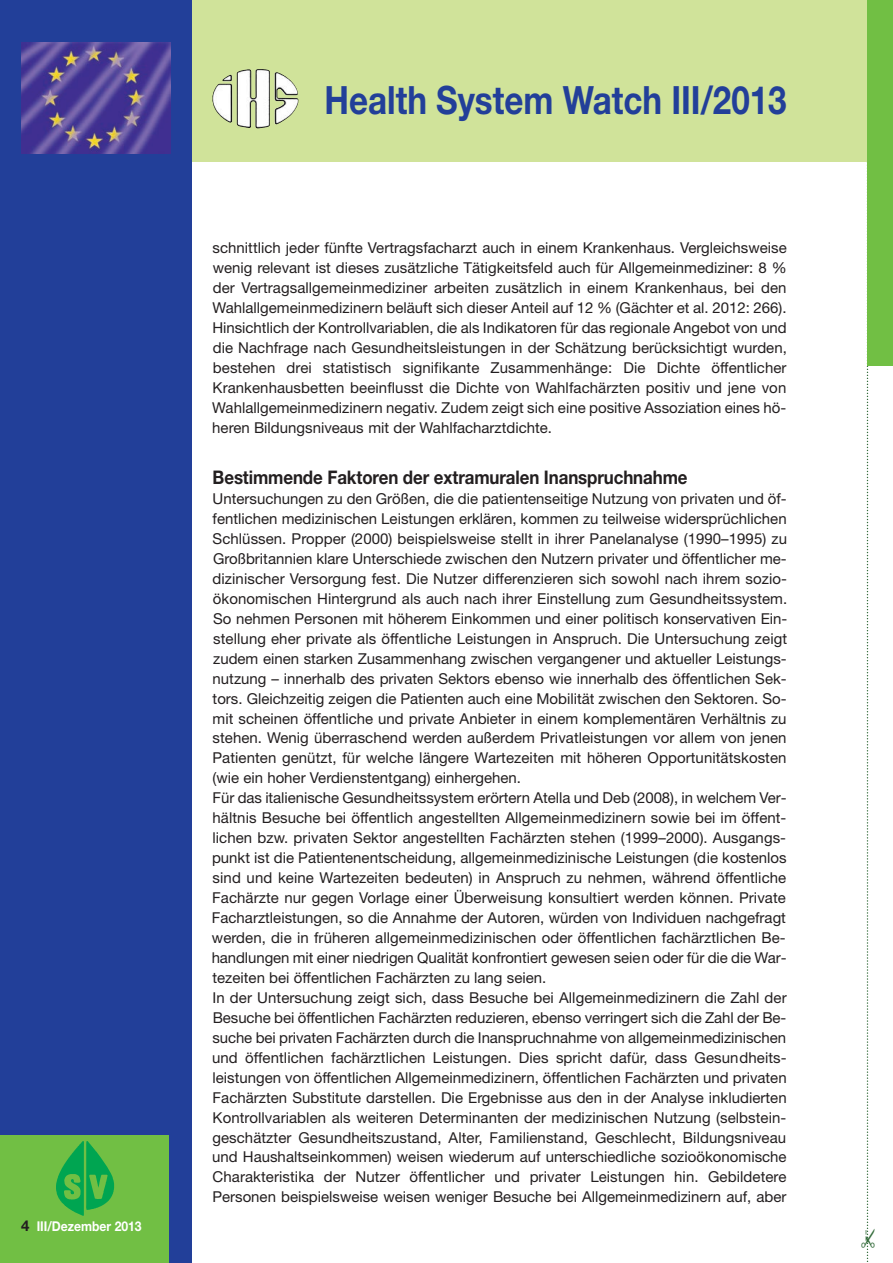
<style>
.page{position:relative;width:893px;height:1263px;background:#fff}
.page>*{position:absolute;margin:0;border:0;box-sizing:border-box;transform-origin:0 0}
.t1{font:700 39px "Helvetica Neue";color:#223f99;scale:.85 1}
.t2{font:22.5px "Monotype Sorts";color:#346c3b}
.t3{font:700 18.75px "Helvetica Neue";letter-spacing:-.005em;color:#231f20;scale:.9 1}
.t4{font:15px/20px "Helvetica Neue";color:#231f20;text-align:justify}
.t5{font:700 13.5px "Helvetica Neue";color:#fff;scale:.9 1}
.s1{font-size:15px;color:#231f20}
</style>
<div class="page">
<svg style="left:867px;top:366px;width:1px;height:896px"></svg>
<div style="left:0;top:0;width:893px;height:162px;background:#d0e39a"></div>
<div style="left:0;top:0;width:191px;height:1263px;background:#223f99"></div>
<div style="left:0;top:1135px;width:169px;height:128px;background:#71bf44"></div>
<img style="left:21px;top:43px;width:149px;height:110px">
<div style="left:867px;top:0;width:26px;height:366px;background:#71bf44"></div>
<img style="left:212px;top:69px;width:87px;height:60px">
<img style="left:68px;top:1141px;width:46px;height:69px">
<p class="t5" style="left:21px;top:1221px;width:135px"><span class="s1">4</span> III/Dezember 2013</p>
<h1 class="t1" style="left:325px;top:86px;width:545px">Health System Watch III/2013</h1>
<p class="t4" style="left:212px;top:239px;width:576px">schnittlich jeder fünfte Vertragsfacharzt auch in einem Krankenhaus. Vergleichsweise wenig relevant ist dieses zusätzliche Tätigkeitsfeld auch für Allgemeinmediziner: 8 % der Vertragsallgemeinmediziner arbeiten zusätzlich in einem Krankenhaus, bei den Wahlallgemeinmedizinern beläuft sich dieser Anteil auf 12 % (Gächter et al. 2012: 266).<br>Hinsichtlich der Kontrollvariablen, die als Indikatoren für das regionale Angebot von und die Nachfrage nach Gesundheitsleistungen in der Schätzung berücksichtigt wurden, bestehen drei statistisch signifikante Zusammenhänge: Die Dichte öffentlicher Krankenhausbetten beeinflusst die Dichte von Wahlfachärzten positiv und jene von Wahlallgemeinmedizinern negativ. Zudem zeigt sich eine positive Assoziation eines hö&shy;heren Bildungsniveaus mit der Wahlfacharztdichte.</p>
<p class="t3" style="left:213px;top:463px;width:529px">Bestimmende Faktoren der extramuralen Inanspruchnahme</p>
<p class="t4" style="left:212px;top:490px;width:577px;text-align:left">Untersuchungen zu den Größen, die die patientenseitige Nutzung von privaten und öf&shy;fentlichen medizinischen Leistungen erklären, kommen zu teilweise widersprüchlichen Schlüssen. Propper (2000) beispielsweise stellt in ihrer Panelanalyse (1990–1995) zu Großbritannien klare Unterschiede zwischen den Nutzern privater und öffentlicher me&shy;dizinischer Versorgung fest. Die Nutzer differenzieren sich sowohl nach ihrem sozio&shy;ökonomischen Hintergrund als auch nach ihrer Einstellung zum Gesundheitssystem.<br>So nehmen Personen mit höherem Einkommen und einer politisch konservativen Ein&shy;stellung eher private als öffentliche Leistungen in Anspruch. Die Untersuchung zeigt zudem einen starken Zusammenhang zwischen vergangener und aktueller Leistungs&shy;nutzung – innerhalb des privaten Sektors ebenso wie innerhalb des öffentlichen Sek&shy;tors. Gleichzeitig zeigen die Patienten auch eine Mobilität zwischen den Sektoren. So&shy;mit scheinen öffentliche und private Anbieter in einem komplementären Verhältnis zu stehen. Wenig überraschend werden außerdem Privatleistungen vor allem von jenen Patienten genützt, für welche längere Wartezeiten mit höheren Opportunitätskosten (wie ein hoher Verdienstentgang) einhergehen.<br>Für das italienische Gesundheitssystem erörtern Atella und Deb (2008), in welchem Ver&shy;hältnis Besuche bei öffentlich angestellten Allgemeinmedizinern sowie bei im öffent&shy;lichen bzw. privaten Sektor angestellten Fachärzten stehen (1999–2000). Ausgangs&shy;punkt ist die Patientenentscheidung, allgemeinmedizinische Leistungen (die kostenlos sind und keine Wartezeiten bedeuten) in Anspruch zu nehmen, während öffentliche Fachärzte nur gegen Vorlage einer Überweisung konsultiert werden können. Private Facharztleistungen, so die Annahme der Autoren, würden von Individuen nachgefragt werden, die in früheren allgemeinmedizinischen oder öffentlichen fachärztlichen Be&shy;handlungen mit einer niedrigen Qualität konfrontiert gewesen seien oder für die die War&shy;tezeiten bei öffentlichen Fachärzten zu lang seien.<br>In der Untersuchung zeigt sich, dass Besuche bei Allgemeinmedizinern die Zahl der Besuche bei öffentlichen Fachärzten reduzieren, ebenso verringert sich die Zahl der Be&shy;suche bei privaten Fachärzten durch die Inanspruchnahme von allgemeinmedizinischen und öffentlichen fachärztlichen Leistungen. Dies spricht dafür, dass Gesundheits&shy;leistungen von öffentlichen Allgemeinmedizinern, öffentlichen Fachärzten und privaten Fachärzten Substitute darstellen. Die Ergebnisse aus den in der Analyse inkludierten Kontrollvariablen als weiteren Determinanten der medizinischen Nutzung (selbstein&shy;geschätzter Gesundheitszustand, Alter, Familienstand, Geschlecht, Bildungsniveau und Haushaltseinkommen) weisen wiederum auf unterschiedliche sozioökonomische Charakteristika der Nutzer öffentlicher und privater Leistungen hin. Gebildetere Personen beispielsweise weisen weniger Besuche bei Allgemeinmedizinern auf, aber</p>
<h2 class="t2" style="left:855px;top:1249px;width:23px;rotate:-90deg">#</h2>
</div>
